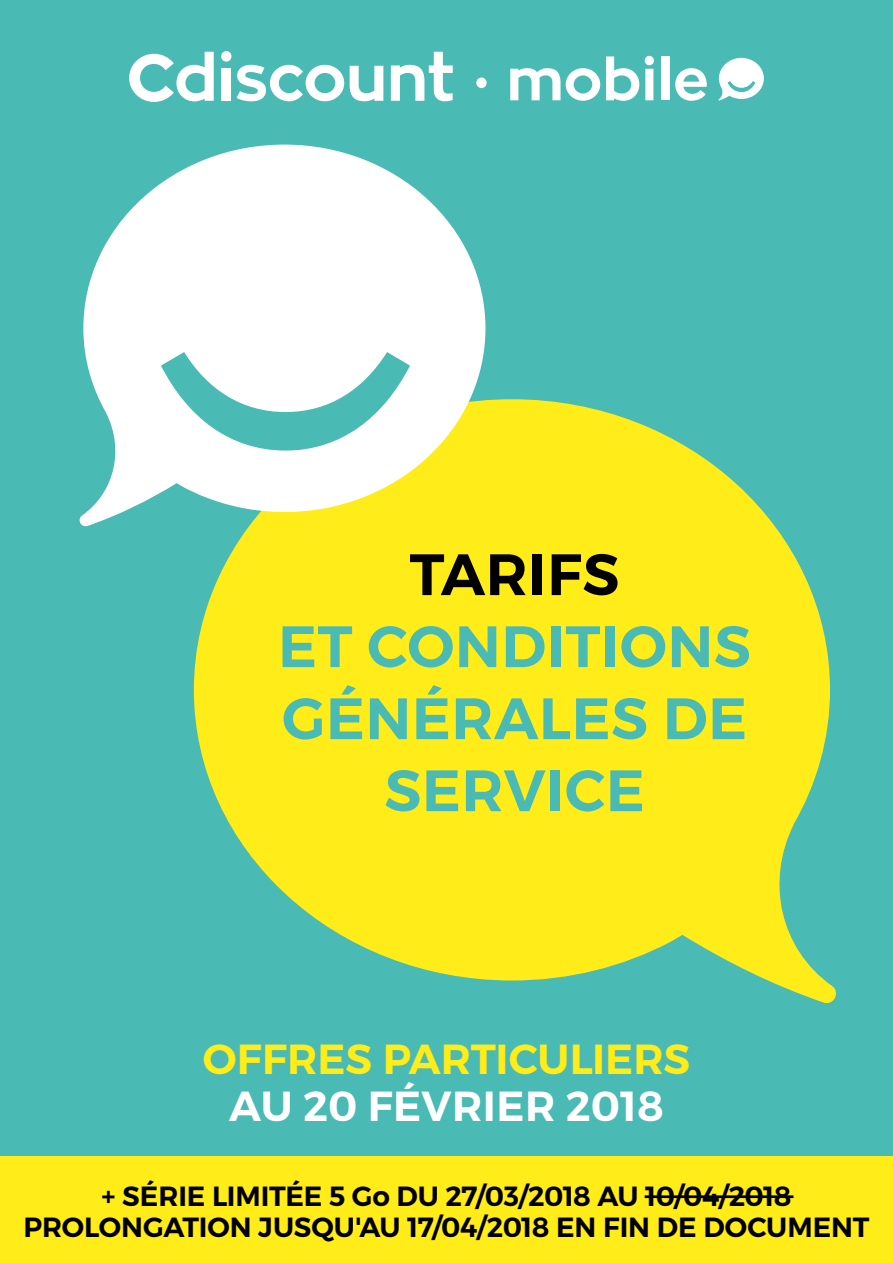
<style>
.page{position:relative;width:893px;height:1263px;background:#4abab4}
.page>*{position:absolute;margin:0;border:0;box-sizing:border-box;transform-origin:0 0}
.t1{font:600 58.2px/72px "Montserrat";letter-spacing:.01em;color:#4abab4;text-align:center}
.t2{font:600 58.2px "Montserrat";letter-spacing:.01em;color:#000}
.t3{font:600 42px "Montserrat";letter-spacing:-.005em;color:#ffec18}
.t4{font:600 42px "Montserrat";letter-spacing:.01em;color:#fff}
.t5{font:600 27.75px/31.5px "Montserrat";letter-spacing:-.01em;color:#000;text-align:center}
</style>
<div class="page">
<svg style="left:129px;top:52px;width:85px;height:50px"></svg>
<div style="left:221px;top:68px;width:10px;height:33px;background:#fff"></div>
<svg style="left:237px;top:65px;width:107px;height:36px"></svg>
<svg style="left:350px;top:66px;width:33px;height:35px"></svg>
<svg style="left:391px;top:52px;width:62px;height:49px"></svg>
<div style="left:221px;top:51px;width:10px;height:11px;background:#fff;border-radius:50%"></div>
<div style="left:476px;top:77px;width:11px;height:11px;background:#fff;border-radius:50%"></div>
<svg style="left:510px;top:68px;width:50px;height:32px"></svg>
<svg style="left:566px;top:68px;width:34px;height:33px"></svg>
<svg style="left:606px;top:56px;width:33px;height:45px"></svg>
<svg style="left:645px;top:56px;width:9px;height:44px"></svg>
<div style="left:661px;top:56px;width:8px;height:44px;background:#fff"></div>
<svg style="left:675px;top:68px;width:32px;height:33px"></svg>
<svg style="left:718px;top:58px;width:46px;height:43px"></svg>
<svg style="left:194px;top:399px;width:642px;height:604px;fill:#ffec18"></svg>
<svg style="left:79px;top:145px;width:406px;height:383px;fill:#fff"></svg>
<div style="left:0;top:1157px;width:893px;height:106px;background:#ffec18"></div>
<hr style="left:645px;top:1195px;width:148px;height:3px;background:#000">
<h1 class="t2" style="left:410px;top:538px;width:211px">TARIFS</h1>
<h1 class="t1" style="left:278px;top:611px;width:474px">ET CONDITIONS<br>GÉNÉRALES DE<br>SERVICE</h1>
<h2 class="t3" style="left:203px;top:1033px;width:489px">OFFRES PARTICULIERS</h2>
<h2 class="t4" style="left:229px;top:1079px;width:436px">AU 20 FÉVRIER 2018</h2>
<p class="t5" style="left:23px;top:1180px;width:847px">+ SÉRIE LIMITÉE 5 Go DU 27/03/2018 AU 10/04/2018<br>PROLONGATION JUSQU'AU 17/04/2018 EN FIN DE DOCUMENT</p>
</div>
